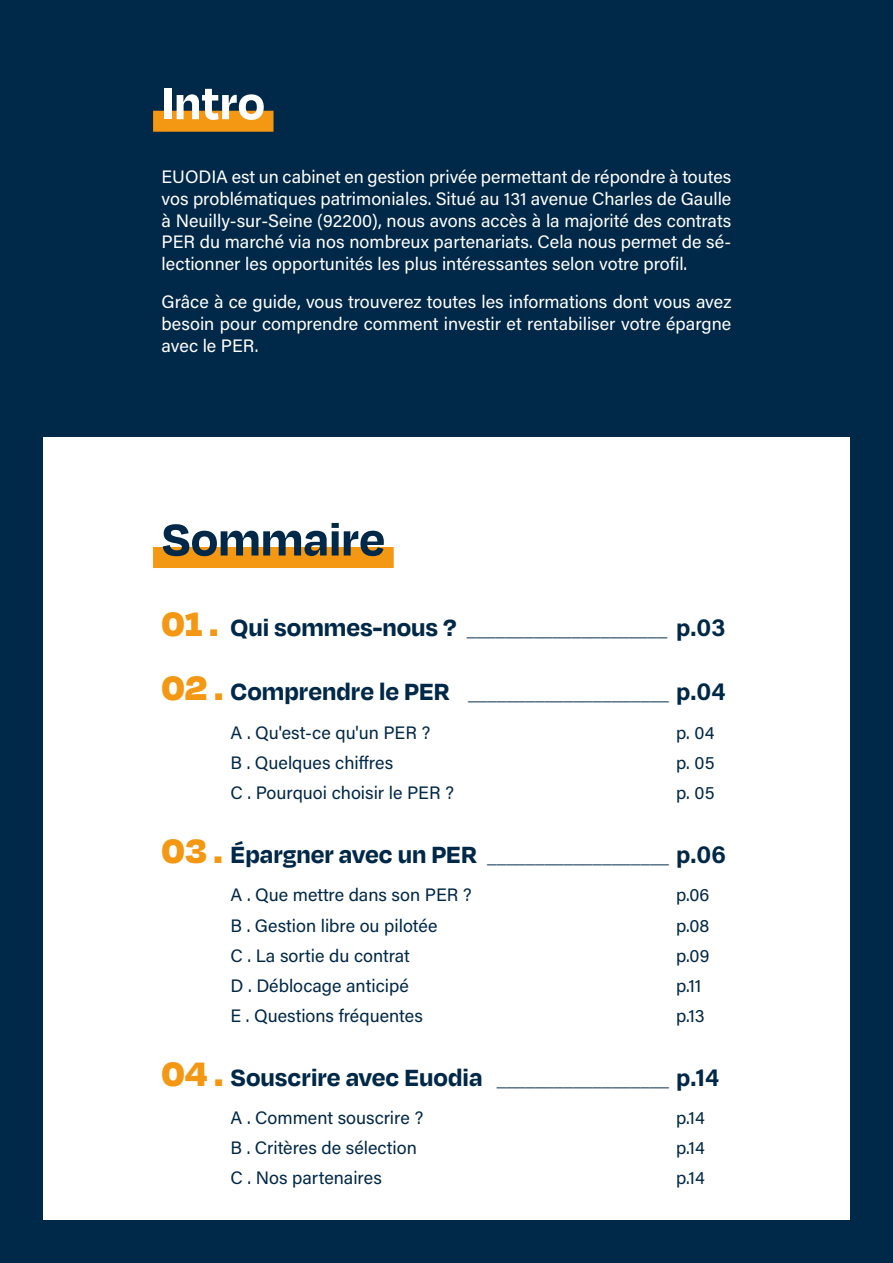
<style>
.page{position:relative;width:893px;height:1263px;background:#fff}
.page>*{position:absolute;margin:0;border:0;box-sizing:border-box;transform-origin:0 0}
.t1{font:700 51px "Degular";color:#002848}
.t2{font:700 51px "Degular";color:#fff}
.t3{font:700 27px "Degular";color:#002848}
.t4{font:18px/21.6px "Acumin Pro";color:#fff;text-align:justify}
.t5{font:18px/38.5px "Acumin Pro";color:#002848}
.t6{font:200 18px/38.5px "Acumin Pro";color:#002848}
.t7{font:700 18px "Acumin Pro";color:#002848}
.s1{font-family:"Degular";font-weight:900;font-size:39px;color:#f49712}
.s2{font-family:"Degular";font-size:27px}
.s3{font-size:24px}
.s4{font-family:"Degular";font-weight:700;font-size:27px}
.s5{font-weight:700;font-size:24px}
.s6{font-weight:400}
.s7{font-weight:200}
.s8{font-weight:900;font-size:39px;color:#f49712}
.s9{font-family:"Acumin Pro";font-weight:200;font-size:18px}
.s10{font-family:"Acumin Pro";font-size:24px}
</style>
<div class="page">
<div style="left:0;top:0;width:893px;height:437px;background:#002848"></div>
<div style="left:0;top:0;width:43px;height:1263px;background:#002848"></div>
<div style="left:850px;top:0;width:43px;height:1263px;background:#002848"></div>
<div style="left:0;top:1220px;width:893px;height:43px;background:#002848"></div>
<div style="left:153px;top:547px;width:241px;height:21px;background:#f49712"></div>
<div style="left:153px;top:111px;width:121px;height:21px;background:#f49712"></div>
<h1 class="t2" style="left:162px;top:71px;width:105px">Intro</h1>
<p class="t4" style="left:162px;top:166px;width:571px">EUODIA est un cabinet en gestion privée permettant de répondre à toutes vos problématiques patrimoniales. Situé au 131 avenue Charles de Gaulle à Neuilly-sur-Seine (92200), nous avons accès à la majorité des contrats PER du marché via nos nombreux partenariats. Cela nous permet de sé&shy;lectionner les opportunités les plus intéressantes selon votre profil.</p>
<p class="t4" style="left:162px;top:291px;width:571px">Grâce à ce guide, vous trouverez toutes les informations dont vous avez besoin pour comprendre comment investir et rentabiliser votre épargne avec le PER.</p>
<h1 class="t1" style="left:162px;top:507px;width:225px">Sommaire</h1>
<p class="t7" style="left:162px;top:617px;width:565px"><span class="s1">01 .</span> <span class="s2">Qui sommes-nous ?</span> _____________________ <span class="s3">p.03</span></p>
<p class="t6" style="left:231px;top:674px;width:497px;text-indent:-69px"><span class="s1">02 .</span> <span class="s4">Comprendre le PER</span> _____________________ <span class="s5">p.04<br></span><span class="s6">A . Qu'est-ce qu'un PER ?</span></p>
<p class="t5" style="left:676px;top:712px;width:40px">p. 04</p>
<p class="t5" style="left:231px;top:742px;width:164px">B . Quelques chiffres</p>
<p class="t5" style="left:676px;top:742px;width:40px">p. 05</p>
<p class="t5" style="left:231px;top:773px;width:225px">C . Pourquoi choisir le PER ?</p>
<p class="t5" style="left:676px;top:773px;width:40px">p. 05</p>
<p class="t5" style="left:231px;top:836px;width:497px;text-indent:-69px"><span class="s1">03 .</span> <span class="s4">Épargner avec un PER</span> <span class="s7">___________________</span> <span class="s5">p.06<br></span>A . Que mettre dans son PER ?</p>
<p class="t5" style="left:676px;top:875px;width:35px">p.06</p>
<p class="t5" style="left:231px;top:905px;width:208px">B . Gestion libre ou pilotée</p>
<p class="t5" style="left:676px;top:905px;width:35px">p.08</p>
<p class="t5" style="left:231px;top:935px;width:181px">C . La sortie du contrat</p>
<p class="t5" style="left:676px;top:935px;width:35px">p.09</p>
<p class="t5" style="left:231px;top:965px;width:180px">D . Déblocage anticipé</p>
<p class="t5" style="left:676px;top:965px;width:27px">p.11</p>
<p class="t5" style="left:231px;top:995px;width:194px">E . Questions fréquentes</p>
<p class="t5" style="left:676px;top:995px;width:30px">p.13</p>
<h2 class="t3" style="left:162px;top:1060px;width:559px"><span class="s8">04 .</span> Souscrire avec Euodia <span class="s9">__________________</span> <span class="s10">p.14</span></h2>
<p class="t5" style="left:231px;top:1098px;width:194px">A . Comment souscrire ?</p>
<p class="t5" style="left:676px;top:1098px;width:30px">p.14</p>
<p class="t5" style="left:231px;top:1128px;width:188px">B . Critères de sélection</p>
<p class="t5" style="left:676px;top:1128px;width:30px">p.14</p>
<p class="t5" style="left:231px;top:1158px;width:153px">C . Nos partenaires</p>
<p class="t5" style="left:676px;top:1158px;width:30px">p.14</p>
</div>
